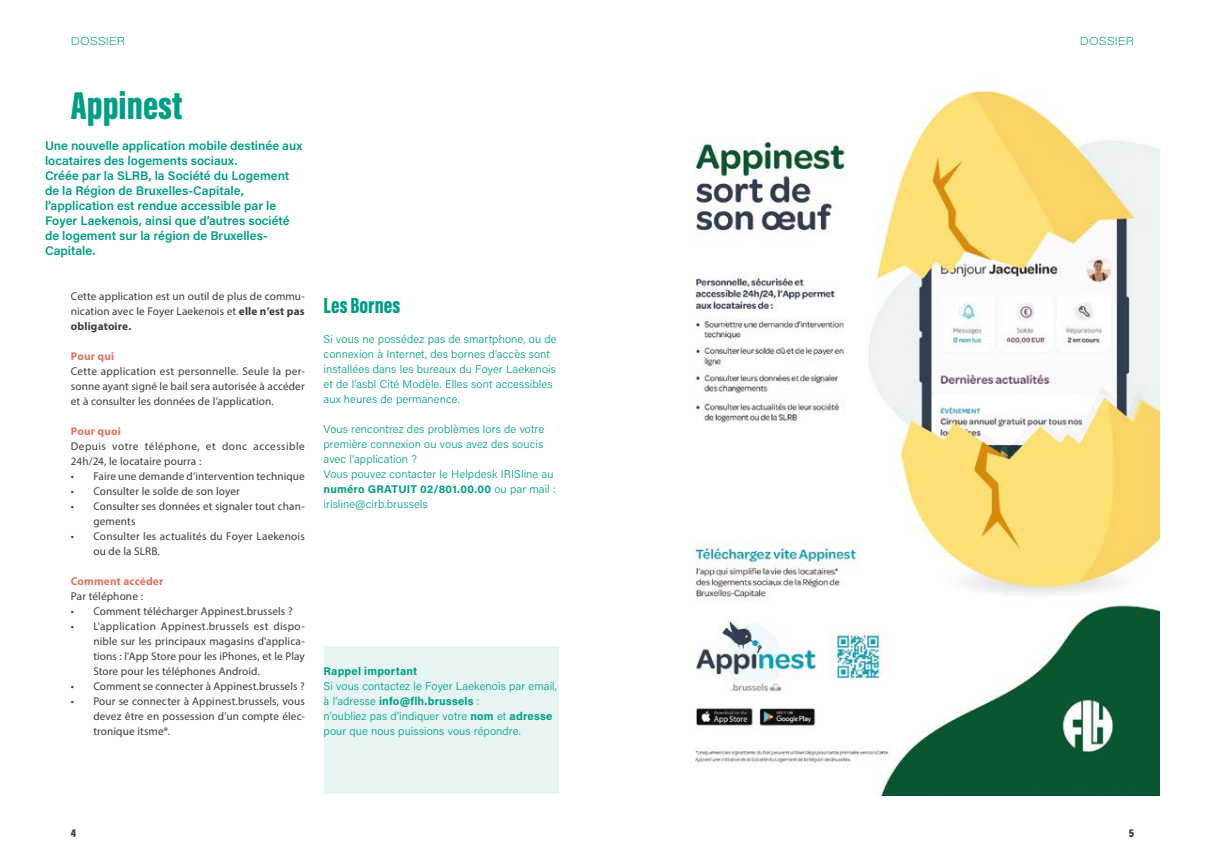
<style>
.page{position:relative;width:1205px;height:865px;background:#fff}
.page>*{position:absolute;margin:0;border:0;box-sizing:border-box;transform-origin:0 0}
.t1{font:900 40px "Acumin Pro Extra Cond";color:#009e85}
.t2{font:900 22.5px "Acumin Pro Extra Cond";letter-spacing:.005em;color:#009e85}
.t3{font:600 12.5px/15px "Acumin Pro";color:#009e85}
.t4{font:11.25px/15px "Myriad Pro";letter-spacing:.01em;color:#3c3c3b;text-align:justify}
.t5{font:300 11.25px/15px "Acumin Pro";letter-spacing:.01em;color:#009e85}
.t6{font:11.25px/15px "Myriad Pro";letter-spacing:.035em;color:#3c3c3b}
.t7{font:700 11.25px "Myriad Pro";letter-spacing:.015em;color:#e67364}
.t8{font:700 11.25px "Acumin Pro";letter-spacing:.015em;color:#009e85}
.t9{font:200 11.25px "Acumin Pro Wide";letter-spacing:.01em;color:#009e85}
.t10{font:900 11.25px "Acumin Pro Cond";color:#3c3c3b}
.s1{font-weight:700}
</style>
<div class="page">
<div style="left:324px;top:646px;width:234px;height:148px;background:#e6f5f3"></div>
<img style="left:695px;top:89px;width:465px;height:706px">
<p class="t9" style="left:71px;top:33px;width:56px">DOSSIER</p>
<h1 class="t1" style="left:71px;top:81px;width:113px">Appinest</h1>
<p class="t3" style="left:45px;top:138px;width:259px">Une nouvelle application mobile destinée aux locataires des logements sociaux.<br>Créée par la SLRB, la Société du Logement de la Région de Bruxelles-Capitale, l’application est rendue accessible par le Foyer Laekenois, ainsi que d’autres société de logement sur la région de Bruxelles-Capitale.</p>
<p class="t4" style="left:71px;top:289px;width:235px">Cette application est un outil de plus de commu&shy;nication avec le Foyer Laekenois et <span class="s1">elle n’est pas obligatoire.</span></p>
<p class="t7" style="left:71px;top:349px;width:45px">Pour qui</p>
<p class="t4" style="left:71px;top:364px;width:235px">Cette application est personnelle. Seule la per&shy;sonne ayant signé le bail sera autorisée à accéder et à consulter les données de l’application.</p>
<p class="t7" style="left:71px;top:424px;width:52px">Pour quoi</p>
<p class="t6" style="left:71px;top:439px;width:235px">Depuis votre téléphone, et donc accessible<br>24h/24, le locataire pourra :</p>
<p class="t4" style="left:71px;top:469px;width:235px">• Faire une demande d’intervention technique</p>
<p class="t4" style="left:71px;top:484px;width:170px">• Consulter le solde de son loyer</p>
<p class="t4" style="left:93px;top:499px;width:213px;text-indent:-22px">• Consulter ses données et signaler tout chan&shy;gements</p>
<p class="t4" style="left:93px;top:529px;width:213px;text-indent:-22px">• Consulter les actualités du Foyer Laekenois ou de la SLRB.</p>
<p class="t7" style="left:71px;top:574px;width:94px">Comment accéder</p>
<p class="t4" style="left:71px;top:589px;width:74px">Par téléphone :</p>
<p class="t4" style="left:71px;top:604px;width:223px">• Comment télécharger Appinest.brussels ?</p>
<p class="t4" style="left:93px;top:619px;width:213px;text-indent:-22px">• L'application Appinest.brussels est dispo&shy;nible sur les principaux magasins d'applica&shy;tions : l'App Store pour les iPhones, et le Play Store pour les téléphones Android.</p>
<p class="t4" style="left:71px;top:678px;width:235px">• Comment se connecter à Appinest.brussels ?</p>
<p class="t4" style="left:93px;top:693px;width:213px;text-indent:-22px">• Pour se connecter à Appinest.brussels, vous devez être en possession d'un compte élec&shy;tronique itsme®.</p>
<h2 class="t2" style="left:324px;top:292px;width:78px">Les Bornes</h2>
<p class="t5" style="left:324px;top:331px;width:234px">Si vous ne possédez pas de smartphone, ou de connexion à Internet, des bornes d’accès sont installées dans les bureaux du Foyer Laekenois et de l’asbl Cité Modèle. Elles sont accessibles aux heures de permanence.</p>
<p class="t5" style="left:324px;top:421px;width:234px">Vous rencontrez des problèmes lors de votre première connexion ou vous avez des soucis avec l’application ?<br>Vous pouvez contacter le Helpdesk IRISline au <span class="s1">numéro GRATUIT 02/801.00.00</span> ou par mail : irisline@cirb.brussels</p>
<p class="t8" style="left:324px;top:663px;width:95px">Rappel important</p>
<p class="t5" style="left:323px;top:678px;width:235px">Si vous contactez le Foyer Laekenois par email, à l’adresse <span class="s1">info@flh.brussels</span> :<br>n’oubliez pas d’indiquer votre <span class="s1">nom</span> et <span class="s1">adresse </span>pour que nous puissions vous répondre.</p>
<p class="t9" style="left:1080px;top:33px;width:56px">DOSSIER</p>
<p class="t10" style="left:71px;top:825px;width:7px">4</p>
<p class="t10" style="left:1129px;top:825px;width:7px">5</p>
</div>
